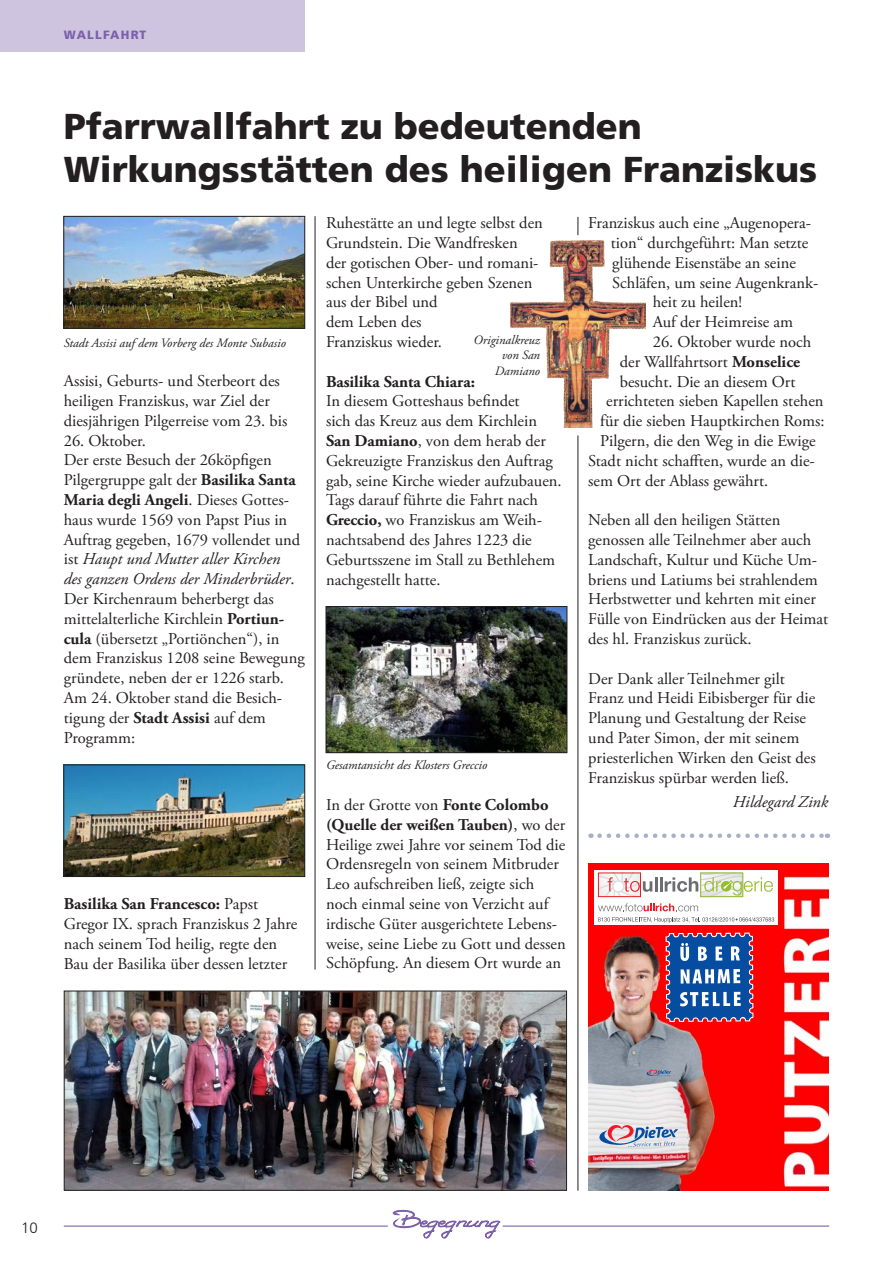
<style>
.page{position:relative;width:893px;height:1263px;background:#fff}
.page>*{position:absolute;margin:0;border:0;box-sizing:border-box;transform-origin:0 0}
.t1{font:900 36px/43.2px "Frutiger";color:#231f20}
.t2{font:16.5px/19.8px "Adobe Garamond Pro";color:#231f20}
.t3{font:700 16.5px "Adobe Garamond Pro";color:#231f20}
.t4{font:italic 16.5px "Adobe Garamond Pro";color:#231f20}
.t5{font:300 15px "Frutiger";color:#231f20}
.t6{font:italic 12.75px/15.3px "Adobe Garamond Pro";color:#231f20;text-align:right}
.t7{font:900 12px "Frutiger";letter-spacing:.1em;color:#7c61aa}
.s1{font-weight:700}
.s2{font-style:italic}
</style>
<div class="page">
<hr style="left:64px;top:1225px;width:324px;height:2px;background:#7c61aa">
<hr style="left:503px;top:1225px;width:326px;height:2px;background:#7c61aa">
<svg style="left:393px;top:1209px;width:107px;height:29px"></svg>
<div style="left:0;top:0;width:305px;height:51px;background:#cec4e0"></div>
<img style="left:66px;top:767px;width:237px;height:108px">
<div style="left:64px;top:765px;width:241px;height:112px;border:1px solid #231f20"></div>
<img style="left:66px;top:218px;width:237px;height:108px">
<div style="left:64px;top:216px;width:241px;height:112px;border:1px solid #231f20"></div>
<img style="left:66px;top:993px;width:499px;height:195px">
<div style="left:64px;top:991px;width:503px;height:199px;border:1px solid #231f20"></div>
<img style="left:588px;top:864px;width:241px;height:327px">
<svg style="left:599px;top:1124px;width:79px;height:23px"></svg>
<svg style="left:666px;top:932px;width:87px;height:90px"></svg>
<svg style="left:647px;top:1069px;width:24px;height:7px"></svg>
<div style="left:595px;top:870px;width:183px;height:55px;background:#fff"></div>
<svg style="left:598px;top:873px;width:175px;height:24px"></svg>
<svg style="left:598px;top:903px;width:100px;height:8px"></svg>
<svg style="left:598px;top:917px;width:176px;height:6px"></svg>
<svg style="left:600px;top:833px;width:228px;height:5px"></svg>
<hr style="left:315px;top:216px;width:1px;height:753px;background:#231f20">
<svg style="left:578px;top:217px;width:1px;height:18px"></svg>
<hr style="left:578px;top:435px;width:1px;height:756px;background:#231f20">
<img style="left:511px;top:241px;width:134px;height:186px">
<img style="left:328px;top:608px;width:237px;height:143px">
<div style="left:326px;top:606px;width:241px;height:147px;border:1px solid #231f20"></div>
<p class="t7" style="left:64px;top:28px;width:84px">WALLFAHRT</p>
<h1 class="t1" style="left:64px;top:104px;width:755px">Pfarrwallfahrt zu bedeutenden<br>Wirkungsstätten des heiligen Franziskus</h1>
<p class="t6" style="left:64px;top:335px;width:224px">Stadt Assisi auf dem Vorberg des Monte Subasio</p>
<p class="t2" style="left:64px;top:372px;width:225px">Assisi, Geburts- und Sterbeort des heiligen Franziskus, war Ziel der diesjährigen Pilgerreise vom 23. bis</p>
<p class="t2" style="left:64px;top:431px;width:242px">26. Oktober.<br>Der erste Besuch der 26köpfigen<br>Pilgergruppe galt der <span class="s1">Basilika Santa<br>Maria degli Angeli</span>. Dieses Gottes&shy;haus wurde 1569 von Papst Pius in<br>Auftrag gegeben, 1679 vollendet und ist <span class="s2">Haupt und Mutter aller Kirchen<br>des ganzen Ordens der Minderbrüder</span>.<br>Der Kirchenraum beherbergt das mittelalterliche Kirchlein <span class="s1">Portiun&shy;cula</span> (übersetzt „Portiönchen“), in dem Franziskus 1208 seine Bewegung gründete, neben der er 1226 starb.<br>Am 24. Oktober stand die Besich&shy;tigung der <span class="s1">Stadt Assisi</span> auf dem<br>Programm:</p>
<p class="t2" style="left:64px;top:895px;width:235px"><span class="s1">Basilika San Francesco:</span> Papst Gregor IX. sprach Franziskus 2 Jahre nach seinem Tod heilig, regte den Bau der Basilika über dessen letzter</p>
<p class="t2" style="left:326px;top:214px;width:218px">Ruhestätte an und legte selbst den<br>Grundstein. Die Wandfresken<br>der gotischen Ober- und romani&shy;schen Unterkirche geben Szenen aus der Bibel und<br>dem Leben des<br>Franziskus wieder.</p>
<p class="t3" style="left:326px;top:372px;width:150px">Basilika Santa Chiara:</p>
<p class="t2" style="left:326px;top:392px;width:237px">In diesem Gotteshaus befindet<br>sich das Kreuz aus dem Kirchlein<br><span class="s1">San Damiano</span>, von dem herab der<br>Gekreuzigte Franziskus den Auftrag gab, seine Kirche wieder aufzubauen.<br>Tags darauf führte die Fahrt nach<br><span class="s1">Greccio,</span> wo Franziskus am Weih&shy;nachtsabend des Jahres 1223 die<br>Geburtsszene im Stall zu Bethlehem nachgestellt hatte.</p>
<p class="t6" style="left:474px;top:333px;width:68px">Originalkreuz von San<br>Damiano</p>
<p class="t6" style="left:326px;top:758px;width:163px">Gesamtansicht des Klosters Greccio</p>
<p class="t2" style="left:326px;top:795px;width:241px">In der Grotte von <span class="s1">Fonte Colombo (Quelle der weißen Tauben)</span>, wo der Heilige zwei Jahre vor seinem Tod die Ordensregeln von seinem Mitbruder Leo aufschreiben ließ, zeigte sich noch einmal seine von Verzicht auf irdische Güter ausgerichtete Lebens&shy;weise, seine Liebe zu Gott und dessen Schöpfung. An diesem Ort wurde an</p>
<p class="t2" style="left:588px;top:214px;width:224px">Franziskus auch eine „Augenopera-</p>
<p class="t2" style="left:611px;top:233px;width:199px">tion“ durchgeführt: Man setzte</p>
<p class="t2" style="left:612px;top:253px;width:185px">glühende Eisenstäbe an seine</p>
<p class="t2" style="left:612px;top:273px;width:208px">Schläfen, um seine Augenkrank-</p>
<p class="t2" style="left:653px;top:293px;width:91px">heit zu heilen!</p>
<p class="t2" style="left:653px;top:313px;width:142px">Auf der Heimreise am</p>
<p class="t2" style="left:653px;top:332px;width:160px">26. Oktober wurde noch</p>
<p class="t2" style="left:620px;top:352px;width:182px">der Wallfahrtsort <span class="s1">Monselice</span></p>
<p class="t2" style="left:620px;top:372px;width:177px">besucht. Die an diesem Ort</p>
<p class="t2" style="left:606px;top:392px;width:219px">errichteten sieben Kapellen stehen</p>
<p class="t2" style="left:600px;top:412px;width:226px">für die sieben Hauptkirchen Roms:</p>
<p class="t2" style="left:600px;top:431px;width:217px">Pilgern, die den Weg in die Ewige</p>
<p class="t2" style="left:588px;top:451px;width:228px">Stadt nicht schafften, wurde an die-</p>
<p class="t2" style="left:588px;top:471px;width:182px">sem Ort der Ablass gewährt.</p>
<p class="t2" style="left:588px;top:511px;width:241px">Neben all den heiligen Stätten genossen alle Teilnehmer aber auch Landschaft, Kultur und Küche Um&shy;briens und Latiums bei strahlendem Herbstwetter und kehrten mit einer Fülle von Eindrücken aus der Heimat des hl. Franziskus zurück.</p>
<p class="t2" style="left:588px;top:669px;width:229px">Der Dank aller Teilnehmer gilt Franz und Heidi Eibisberger für die Planung und Gestaltung der Reise und Pater Simon, der mit seinem priesterlichen Wirken den Geist des Franziskus spürbar werden ließ.</p>
<p class="t4" style="left:733px;top:791px;width:97px">Hildegard Zink</p>
<p class="t5" style="left:21px;top:1219px;width:18px">10</p>
</div>
